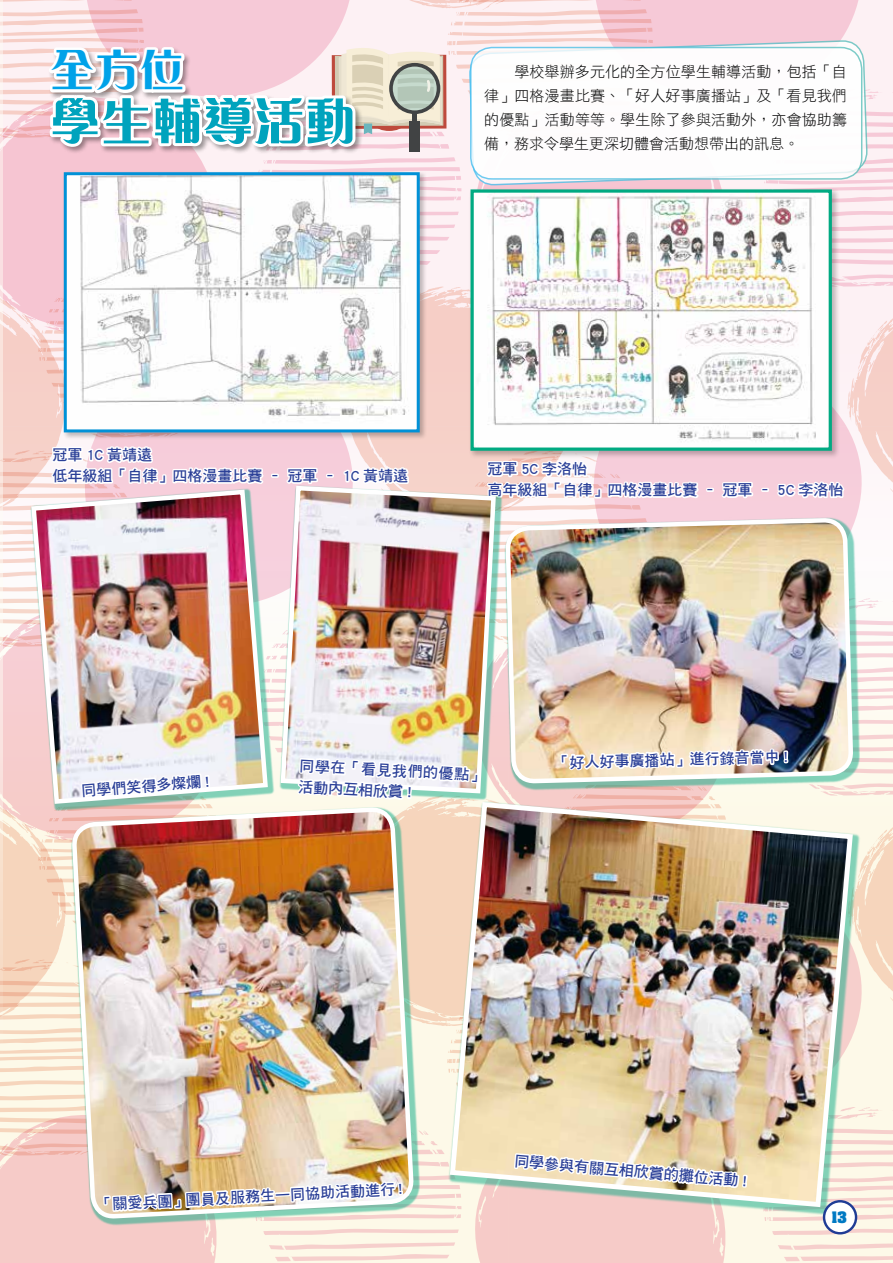
<style>
.page{position:relative;width:893px;height:1263px;background:#fff}
.page>*{position:absolute;margin:0;border:0;box-sizing:border-box;transform-origin:0 0}
.t1{font:800 51px "M Ellan HK";color:#00a3bd}
.t2{font:800 45px "M Ellan HK";color:#00a2e8}
.t3{font:15px/21px "DF Hei Std W7";color:#2a3f97}
.t4{font:15px/24px "DF Hei Std W3";letter-spacing:.01em;color:#000;text-align:justify}
.t5{font:700 13.5px "Aachen";color:#0079c3}
</style>
<div class="page">
<img style="left:0;top:0;width:893px;height:1263px">
<h2 class="t2" style="left:50px;top:38px;width:136px">全方位</h2>
<h1 class="t1" style="left:50px;top:85px;width:307px">學生輔導活動</h1>
<p class="t4" style="left:484px;top:59px;width:364px;text-indent:30px">學校舉辦多元化的全方位學生輔導活動，包括「自律」四格漫畫比賽、「好人好事廣播站」及「看見我們的優點」活動等等。學生除了參與活動外，亦會協助籌備，務求令學生更深切體會活動想帶出的訊息。</p>
<p class="t3" style="left:52px;top:444px;width:357px">冠軍 1C 黃靖遠<br>低年級組「自律」四格漫畫比賽 – 冠軍 – 1C 黃靖遠</p>
<p class="t3" style="left:488px;top:458px;width:357px">冠軍 5C 李洛怡<br>高年級組「自律」四格漫畫比賽 – 冠軍 – 5C 李洛怡</p>
<p class="t3" style="left:300px;top:755px;width:187px;rotate:3deg">同學在「看見我們的優點」</p>
<p class="t3" style="left:81px;top:781px;width:130px;rotate:-5deg">同學們笑得多燦爛 !</p>
<p class="t3" style="left:299px;top:776px;width:115px;rotate:3deg">活動內互相欣賞 !</p>
<p class="t3" style="left:554px;top:753px;width:235px;rotate:-2deg">「好人好事廣播站」進行錄音當中 !</p>
<p class="t3" style="left:97px;top:1194px;width:307px;rotate:-3deg">「關愛兵團」團員及服務生一同協助活動進行 !</p>
<p class="t3" style="left:515px;top:1150px;width:235px;rotate:5deg">同學參與有關互相欣賞的攤位活動 !</p>
<p class="t5" style="left:831px;top:1207px;width:17px">13</p>
</div>
